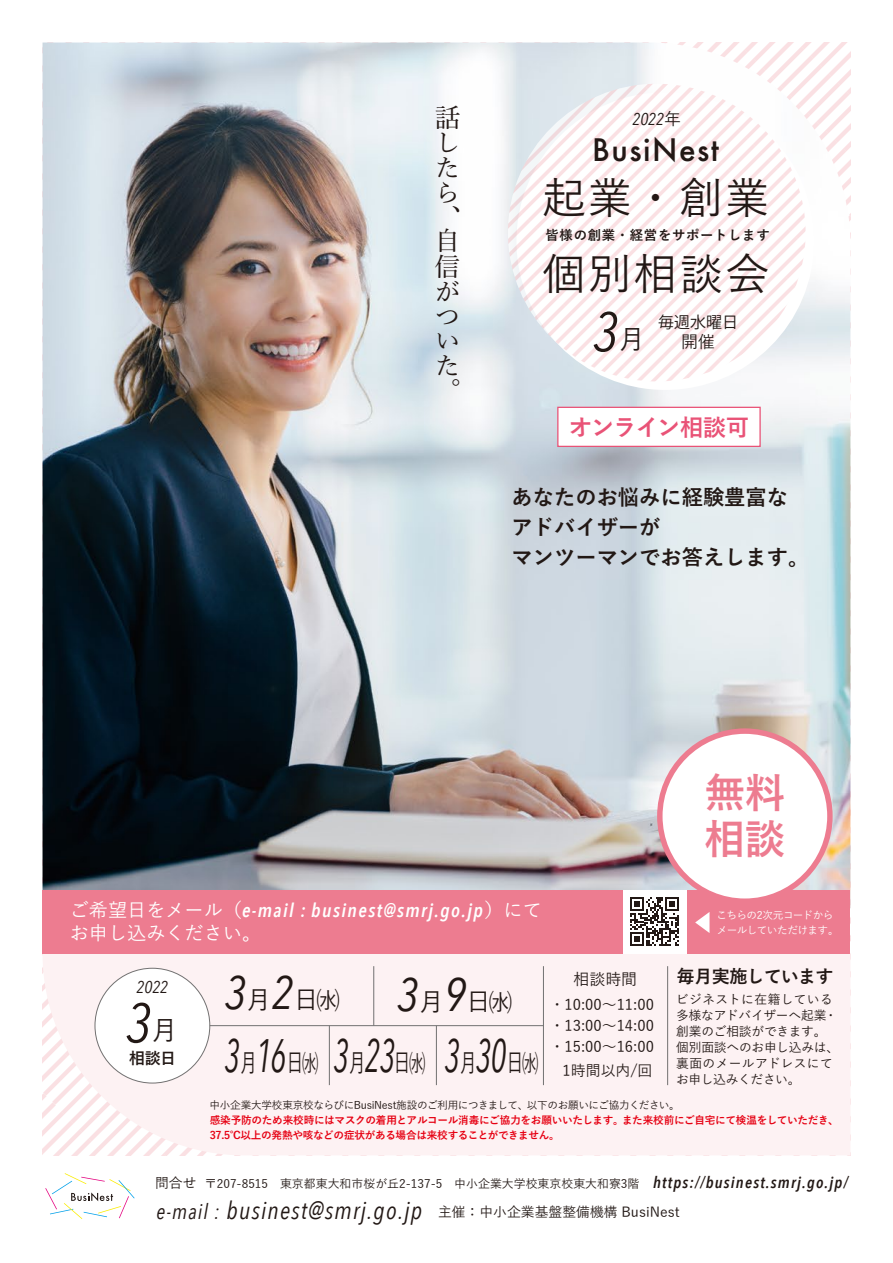
<style>
.page{position:relative;width:893px;height:1263px;background:#fff}
.page>*{position:absolute;margin:0;border:0;box-sizing:border-box;transform-origin:0 0}
.t1{font:italic 55.35px "Avenir Next Condensed";color:#221815}
.t2{font:italic 46.8px/61.5px "Avenir Next Condensed";color:#221815}
.t3{font:500 43.5px/76.2px "Yu Go";letter-spacing:.05em;color:#221815}
.t4{font:700 40.8px/45.9px "Yu Go";color:#ed7c90}
.t5{font:500 30.15px "Futura";letter-spacing:.05em;color:#221815}
.t6{font:500 25.5px/24.9px "Yu Min";color:#221815}
.t7{font:italic 24.45px "Avenir Next Condensed";letter-spacing:.05em;color:#221815}
.t8{font:700 23.4px "Yu Go";letter-spacing:-.04em;color:#e95377}
.t9{font:700 21.3px/29.7px "Yu Go";color:#221815}
.t10{font:italic 600 19.2px "Avenir Next Condensed";letter-spacing:.075em;color:#fff}
.t11{font:500 19.2px "Yu Go";color:#fff}
.t12{font:700 18px "Yu Go";letter-spacing:-.045em;color:#221815}
.t13{font:italic 16.95px "Avenir Next Condensed";color:#221815}
.t14{font:500 16.95px "Yu Go";color:#221815}
.t15{font:italic 600 15.9px "Avenir Next Condensed";letter-spacing:.075em;color:#221815}
.t16{font:15.9px "Koz Go Pr 6 N";color:#221815}
.t17{font:500 15.9px "Yu Go";color:#221815}
.t18{font:700 15.9px "Yu Go";color:#221815}
.t19{font:500 14.85px/21.3px "Yu Go";color:#221815;text-align:justify}
.t20{font:500 13.8px "Yu Go";color:#221815}
.t21{font:700 13.35px "Yu Go";letter-spacing:.05em;color:#221815}
.t22{font:500 12.75px/15.9px "Yu Go";letter-spacing:-.015em;color:#221815}
.t23{font:500 11.85px "Yu Go";color:#221815}
.t24{font:700 10.65px/14.9px "Yu Go";letter-spacing:-.025em;color:#e60012}
.t25{font:500 10.65px "Yu Go";letter-spacing:-.03em;color:#221815}
.t26{font:500 10.65px/14.9px "Yu Go";letter-spacing:-.05em;color:#fff}
.s1{font-family:"Yu Go";font-weight:500;font-style:normal}
.s2{font-family:"Yu Go";font-weight:500;font-style:normal;font-size:27px}
.s3{font-family:"Yu Go";font-weight:500;font-style:normal;font-size:25.5px}
.s4{font-family:"Yu Go";font-weight:500;font-style:normal;font-size:23.4px}
.s5{font-size:21.3px}
</style>
<div class="page">
<div style="left:43px;top:953px;width:807px;height:202px;background:#fdf2f3"></div>
<svg style="left:45px;top:1173px;width:90px;height:46px"></svg>
<img style="left:43px;top:43px;width:807px;height:847px">
<div style="left:516px;top:92px;width:298px;height:298px;background:#fff;border-radius:50%"></div>
<svg style="left:508px;top:84px;width:298px;height:297px"></svg>
<div style="left:43px;top:890px;width:807px;height:63px;background:#ed7c90"></div>
<div style="left:95px;top:968px;width:115px;height:115px;background:#fff;border-radius:50%"></div>
<div style="left:623px;top:890px;width:63px;height:63px;background:#fff"></div>
<svg style="left:630px;top:897px;width:49px;height:49px"></svg>
<svg style="left:695px;top:912px;width:14px;height:21px"></svg>
<div style="left:660px;top:731px;width:170px;height:170px;background:#fff;border-radius:50%"></div>
<div style="left:657px;top:728px;width:176px;height:176px;border:5px solid #ed7c90;border-radius:50%"></div>
<div style="left:557px;top:407px;width:204px;height:40px;background:#fff;border:1px solid #e95377"></div>
<hr style="left:373px;top:966px;width:1px;height:60px;background:#727171">
<hr style="left:210px;top:1025px;width:333px;height:1px;background:#727171">
<hr style="left:543px;top:966px;width:1px;height:119px;background:#727171">
<hr style="left:667px;top:966px;width:1px;height:119px;background:#727171">
<hr style="left:329px;top:1026px;width:1px;height:59px;background:#727171">
<hr style="left:436px;top:1026px;width:1px;height:59px;background:#727171">
<h3 class="t6" style="left:435px;top:102px;width:27px">話したら︑自信がついた︒</h3>
<h3 class="t13" style="left:632px;top:109px;width:50px">2022<span class="s1">年</span></h3>
<h3 class="t5" style="left:592px;top:129px;width:129px">BusiNest</h3>
<h3 class="t3" style="left:542px;top:154px;width:228px">起業・創業個別相談会</h3>
<p class="t21" style="left:546px;top:227px;width:226px">皆様の創業・経営をサポートします</p>
<h1 class="t1" style="left:593px;top:299px;width:54px">3<span class="s2">月</span></h1>
<h3 class="t16" style="left:658px;top:313px;width:81px">毎週水曜日</h3>
<h3 class="t14" style="left:681px;top:326px;width:36px">開催</h3>
<h3 class="t8" style="left:569px;top:414px;width:182px">オンライン相談可</h3>
<h3 class="t9" style="left:512px;top:483px;width:299px">あなたのお悩みに経験豊富なアドバイザーが<br>マンツーマンでお答えします。</h3>
<h3 class="t4" style="left:704px;top:771px;width:82px">無料相談</h3>
<h3 class="t10" style="left:70px;top:898px;width:473px"><span class="s1">ご希望日をメール（</span>e-mail : businest@smrj.go.jp<span class="s1">）にて</span></h3>
<h3 class="t11" style="left:70px;top:915px;width:193px">お申し込みください。</h3>
<h3 class="t13" style="left:137px;top:976px;width:33px">2022</h3>
<h1 class="t1" style="left:126px;top:990px;width:54px">3<span class="s2">月</span></h1>
<h3 class="t18" style="left:129px;top:1050px;width:48px">相談日</h3>
<h2 class="t2" style="left:224px;top:963px;width:316px">3<span class="s3">月</span>2<span class="s3">日</span><span class="s4">㈬</span> 3<span class="s3">月</span>9<span class="s3">日</span><span class="s4">㈬<br></span>3<span class="s3">月</span>16<span class="s3">日</span><span class="s4">㈬</span> 3<span class="s3">月</span>23<span class="s3">日</span><span class="s4">㈬</span> 3<span class="s3">月</span>30<span class="s3">日</span><span class="s4">㈬</span></h2>
<h3 class="t17" style="left:573px;top:964px;width:65px">相談時間</h3>
<h3 class="t19" style="left:550px;top:992px;width:106px">・10:00～11:00・13:00～14:00・15:00～16:00</h3>
<h3 class="t19" style="left:563px;top:1058px;width:91px">1時間以内/回</h3>
<p class="t26" style="left:717px;top:906px;width:123px">こちらの2次元コードからメールしていただけます。</p>
<h3 class="t12" style="left:677px;top:966px;width:158px">毎月実施しています</h3>
<p class="t22" style="left:676px;top:990px;width:165px">ビジネストに在籍している多様なアドバイザーへ起業・創業のご相談ができます。個別面談へのお申し込みは、裏面のメールアドレスにてお申し込みください。</p>
<p class="t25" style="left:210px;top:1095px;width:472px">中小企業大学校東京校ならびにBusiNest施設のご利用につきまして、以下のお願いにご協力ください。</p>
<p class="t24" style="left:210px;top:1112px;width:631px">感染予防のため来校時にはマスクの着用とアルコール消毒にご協力をお願いいたします。また来校前にご自宅にて検温をしていただき、<br>37.5℃以上の発熱や咳などの症状がある場合は来校することができません。</p>
<h3 class="t15" style="left:653px;top:1172px;width:196px">https://businest.smrj.go.jp/</h3>
<p class="t20" style="left:155px;top:1170px;width:43px">問合せ</p>
<p class="t23" style="left:205px;top:1172px;width:436px">〒207-8515　東京都東大和市桜が丘2-137-5　中小企業大学校東京校東大和寮3階</p>
<p class="t20" style="left:438px;top:1199px;width:243px">主催：中小企業基盤整備機構 BusiNest</p>
<h3 class="t7" style="left:157px;top:1196px;width:267px"><span class="s5">e-mail :</span> businest@smrj.go.jp</h3>
</div>
